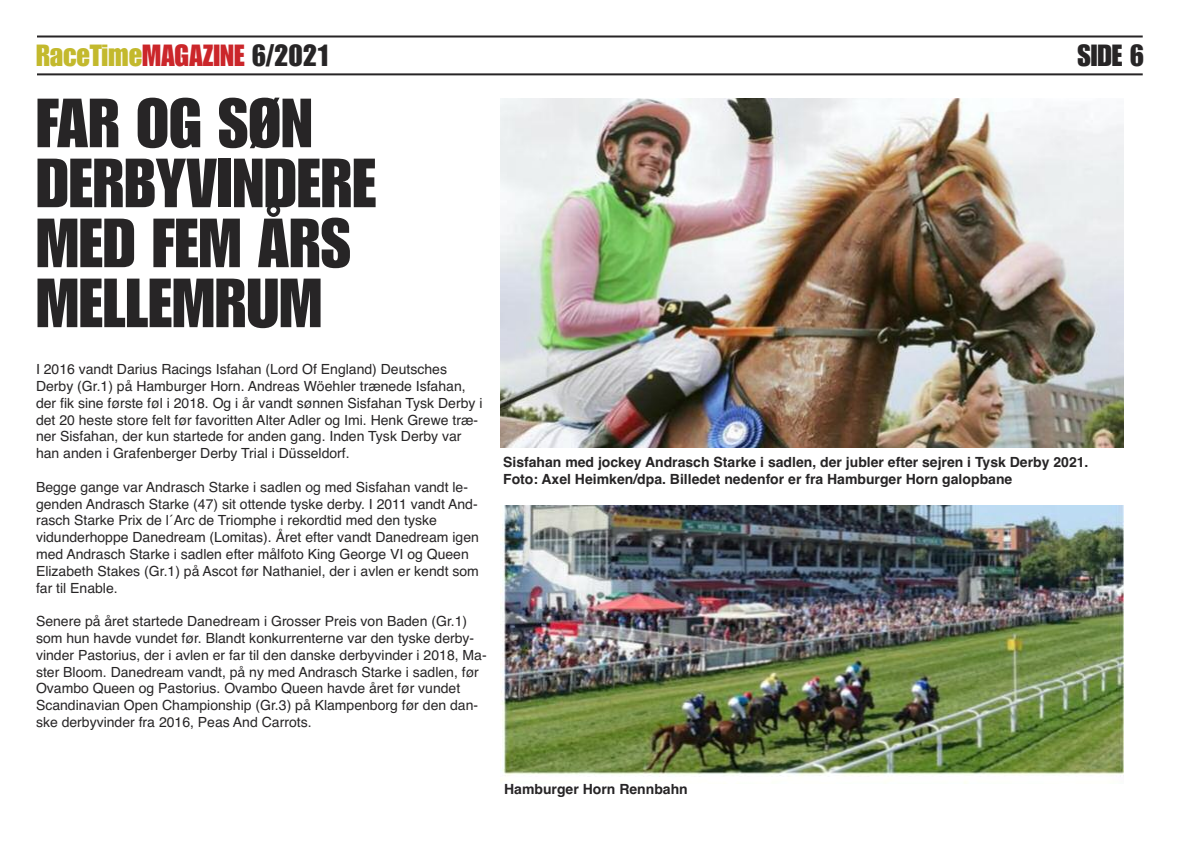
<style>
.page{position:relative;width:1191px;height:842px;background:#fff}
.page>*{position:absolute;margin:0;border:0;box-sizing:border-box;transform-origin:0 0}
.t1{font:68px/60px "Impact";color:#272526}
.t2{font:30px "Impact";color:#c3b92d}
.t3{font:30px "Impact";color:#272526}
.t4{font:14px/16.8px "Helvetica";color:#272526}
.t5{font:700 14px/16.8px "Helvetica";color:#272526}
.s1{color:#cb262a}
.s2{color:#272526}
</style>
<div class="page">
<hr style="left:37px;top:73px;width:1105px;height:2px;background:#272526">
<hr style="left:37px;top:36px;width:1105px;height:2px;background:#272526">
<img style="left:500px;top:99px;width:623px;height:349px">
<img style="left:500px;top:505px;width:623px;height:278px">
<h2 class="t2" style="left:36px;top:45px;width:294px">RaceTime<span class="s1">MAGAZINE</span> <span class="s2">6/2021</span></h2>
<h2 class="t3" style="left:1077px;top:45px;width:68px">SIDE 6</h2>
<h1 class="t1" style="left:36px;top:96px;width:342px">FAR OG SØN<br>DERBYVINDERE<br>MED FEM ÅRS<br>MELLEMRUM</h1>
<p class="t4" style="left:36px;top:361px;width:448px">I 2016 vandt Darius Racings Isfahan (Lord Of England) Deutsches Derby (Gr.1) på Hamburger Horn. Andreas Wöehler trænede Isfahan, der fik sine første føl i 2018. Og i år vandt sønnen Sisfahan Tysk Derby i det 20 heste store felt før favoritten Alter Adler og Imi. Henk Grewe træ&shy;ner Sisfahan, der kun startede for anden gang. Inden Tysk Derby var han anden i Grafenberger Derby Trial i Düsseldorf.</p>
<p class="t4" style="left:36px;top:478px;width:444px">Begge gange var Andrasch Starke i sadlen og med Sisfahan vandt le&shy;genden Andrasch Starke (47) sit ottende tyske derby. I 2011 vandt And&shy;rasch Starke Prix de l´Arc de Triomphe i rekordtid med den tyske vidunderhoppe Danedream (Lomitas). Året efter vandt Danedream igen med Andrasch Starke i sadlen efter målfoto King George VI og Queen Elizabeth Stakes (Gr.1) på Ascot før Nathaniel, der i avlen er kendt som far til Enable.</p>
<p class="t4" style="left:36px;top:613px;width:452px">Senere på året startede Danedream i Grosser Preis von Baden (Gr.1) som hun havde vundet før. Blandt konkurrenterne var den tyske derby&shy;vinder Pastorius, der i avlen er far til den danske derbyvinder i 2018, Ma&shy;ster Bloom. Danedream vandt, på ny med Andrasch Starke i sadlen, før Ovambo Queen og Pastorius. Ovambo Queen havde året før vundet Scandinavian Open Championship (Gr.3) på Klampenborg før den dan&shy;ske derbyvinder fra 2016, Peas And Carrots.</p>
<p class="t5" style="left:503px;top:453px;width:587px">Sisfahan med jockey Andrasch Starke i sadlen, der jubler efter sejren i Tysk Derby 2021.<br>Foto: Axel Heimken/dpa. Billedet nedenfor er fra Hamburger Horn galopbane</p>
<p class="t5" style="left:504px;top:780px;width:185px">Hamburger Horn Rennbahn</p>
</div>
